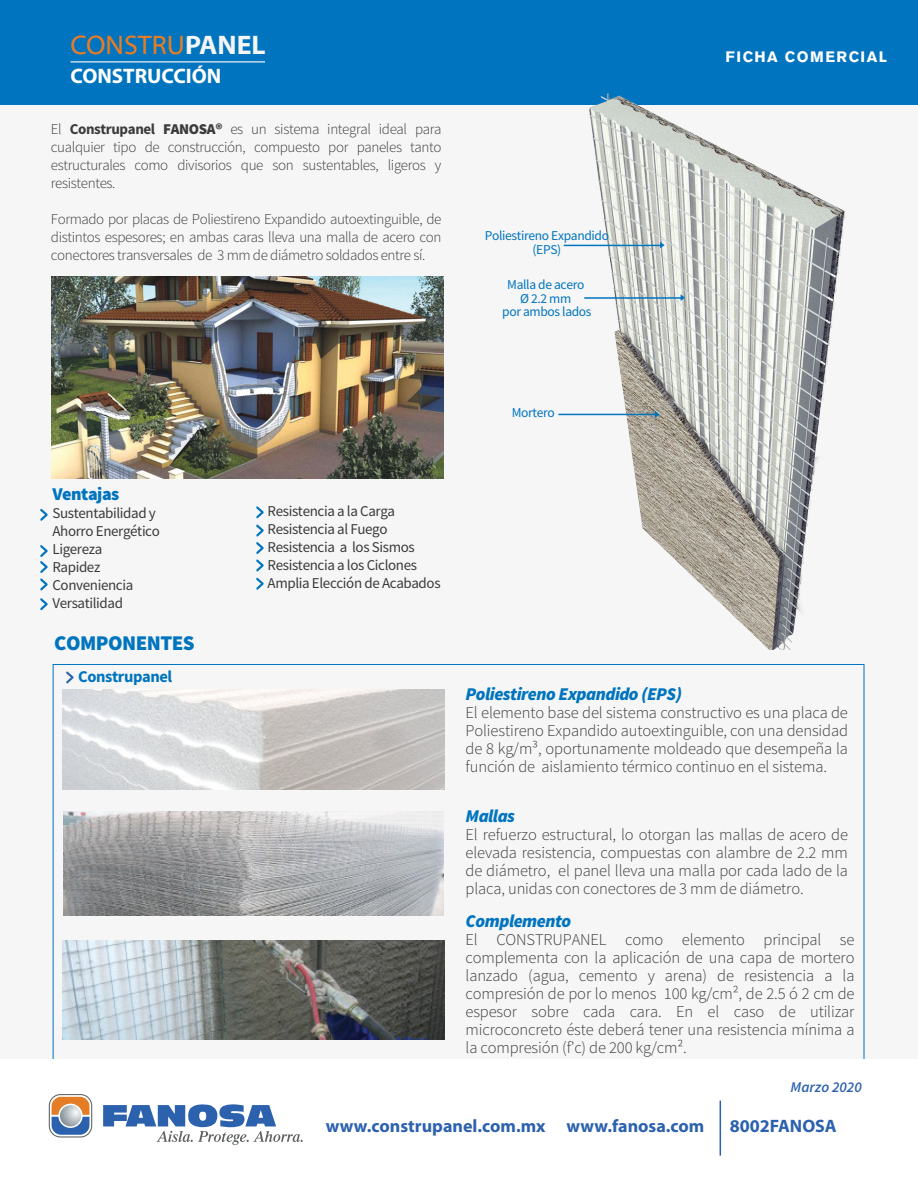
<style>
.page{position:relative;width:918px;height:1188px;background:#fff}
.page>*{position:absolute;margin:0;border:0;box-sizing:border-box;transform-origin:0 0}
.t1{font:27px "Myriad Web Pro";color:#e77c25}
.t2{font:700 21px "Myriad Pro";color:#fff}
.t3{font:900 21px "Source Sans Pro";letter-spacing:-.025em;color:#0074be}
.t4{font:700 18px "Myriad Pro";color:#2c61ae}
.t5{font:italic 900 18px "Source Sans Pro";letter-spacing:-.025em;color:#0074be}
.t6{font:900 18px "Source Sans Pro";letter-spacing:-.025em;color:#0074be}
.t7{font:300 16.5px/18px "Source Sans Pro";letter-spacing:-.01em;color:#3b3b3b;text-align:justify}
.t8{font:700 16.5px "Source Sans Pro";letter-spacing:-.025em;color:#0074be}
.t9{font:300 15px/18px "Source Sans Pro";letter-spacing:-.025em;color:#3b3b3b;text-align:justify}
.t10{font:15px/18px "Source Sans Pro";letter-spacing:-.025em;color:#3b3b3b}
.t11{font:700 15px "Akzidenz Grotesk BQ";letter-spacing:.1em;color:#fff}
.t12{font:italic 600 15px "Source Sans Pro";color:#2c61ae}
.t13{font:13.5px/13.5px "Source Sans Pro";letter-spacing:-.025em;color:#0074be;text-align:center}
.s1{font-weight:700;color:#f5f5f5}
.s2{font-weight:700}
.s3{font-weight:900}
</style>
<div class="page">
<div style="left:0;top:0;width:918px;height:105px;background:#0074be"></div>
<svg style="left:40px;top:545px;width:8px;height:46px"></svg>
<svg style="left:40px;top:598px;width:8px;height:12px"></svg>
<svg style="left:40px;top:509px;width:8px;height:12px"></svg>
<svg style="left:256px;top:524px;width:8px;height:48px"></svg>
<svg style="left:256px;top:578px;width:8px;height:12px"></svg>
<svg style="left:256px;top:506px;width:8px;height:12px"></svg>
<svg style="left:66px;top:671px;width:8px;height:13px"></svg>
<img style="left:63px;top:689px;width:381px;height:101px">
<img style="left:64px;top:811px;width:380px;height:104px">
<img style="left:63px;top:940px;width:381px;height:99px">
<hr style="left:720px;top:1101px;width:1px;height:55px;background:#2c61ae">
<hr style="left:71px;top:61px;width:194px;height:1px;background:#fff">
<img style="left:52px;top:277px;width:392px;height:202px">
<img style="left:561px;top:93px;width:302px;height:557px">
<hr style="left:564px;top:245px;width:97px;height:1px;background:#0074be">
<svg style="left:660px;top:242px;width:5px;height:6px"></svg>
<hr style="left:584px;top:297px;width:97px;height:2px;background:#0074be">
<svg style="left:681px;top:294px;width:4px;height:7px"></svg>
<hr style="left:558px;top:414px;width:98px;height:1px;background:#0074be">
<svg style="left:655px;top:411px;width:5px;height:7px"></svg>
<svg style="left:49px;top:1094px;width:43px;height:44px"></svg>
<svg style="left:103px;top:1104px;width:200px;height:41px"></svg>
<svg style="left:60px;top:1105px;width:21px;height:21px"></svg>
<h1 class="t1" style="left:71px;top:30px;width:197px">CONSTRU<span class="s1">PANEL</span></h1>
<p class="t2" style="left:71px;top:62px;width:152px">CONSTRUCCIÓN</p>
<p class="t9" style="left:51px;top:120px;width:392px">El <span class="s2">Construpanel</span> <span class="s3">FANOSA®</span> es un sistema integral ideal para cualquier tipo de construcción, compuesto por paneles tanto estructurales como divisorios que son sustentables, ligeros y resistentes.</p>
<p class="t9" style="left:51px;top:210px;width:392px">Formado por placas de Poliestireno Expandido autoextinguible, de distintos espesores; en ambas caras lleva una malla de acero con conectores transversales de 3 mm de diámetro soldados entre sí.</p>
<p class="t13" style="left:485px;top:229px;width:126px">Poliestireno Expandido (EPS)</p>
<p class="t13" style="left:502px;top:278px;width:91px">Malla de acero<br>Ø 2.2 mm<br>por ambos lados</p>
<p class="t11" style="left:726px;top:48px;width:163px">FICHA COMERCIAL</p>
<p class="t13" style="left:512px;top:406px;width:45px">Mortero</p>
<p class="t6" style="left:52px;top:482px;width:68px">Ventajas</p>
<p class="t10" style="left:52px;top:504px;width:109px">Sustentabilidad y<br>Ahorro Energético<br>Ligereza<br>Rapidez<br>Conveniencia<br>Versatilidad</p>
<p class="t10" style="left:268px;top:502px;width:175px">Resistencia a la Carga<br>Resistencia al Fuego<br>Resistencia a los Sismos<br>Resistencia a los Ciclones<br>Amplia Elección de Acabados</p>
<p class="t3" style="left:54px;top:628px;width:142px">COMPONENTES</p>
<p class="t8" style="left:78px;top:665px;width:96px">Construpanel</p>
<p class="t5" style="left:466px;top:682px;width:218px">Poliestireno Expandido (EPS)</p>
<p class="t7" style="left:466px;top:704px;width:384px">El elemento base del sistema constructivo es una placa de Poliestireno Expandido autoextinguible, con una densidad de 8 kg/m3, oportunamente moldeado que desempeña la función de aislamiento térmico continuo en el sistema.</p>
<p class="t5" style="left:466px;top:803px;width:51px">Mallas</p>
<p class="t7" style="left:466px;top:825px;width:384px">El refuerzo estructural, lo otorgan las mallas de acero de elevada resistencia, compuestas con alambre de 2.2 mm de diámetro, el panel lleva una malla por cada lado de la placa, unidas con conectores de 3 mm de diámetro.</p>
<p class="t5" style="left:466px;top:909px;width:107px">Complemento</p>
<p class="t7" style="left:466px;top:931px;width:391px">El CONSTRUPANEL como elemento principal se complementa con la aplicación de una capa de mortero lanzado (agua, cemento y arena) de resistencia a la compresión de por lo menos 100 kg/cm2, de 2.5 ó 2 cm de espesor sobre cada cara. En el caso de utilizar microconcreto éste deberá tener una resistencia mínima a la compresión (f’c) de 200 kg/cm2.</p>
<p class="t12" style="left:791px;top:1078px;width:73px">Marzo 2020</p>
<p class="t4" style="left:326px;top:1114px;width:380px">www.construpanel.com.mx www.fanosa.com</p>
<p class="t4" style="left:730px;top:1114px;width:108px">8002FANOSA</p>
</div>
